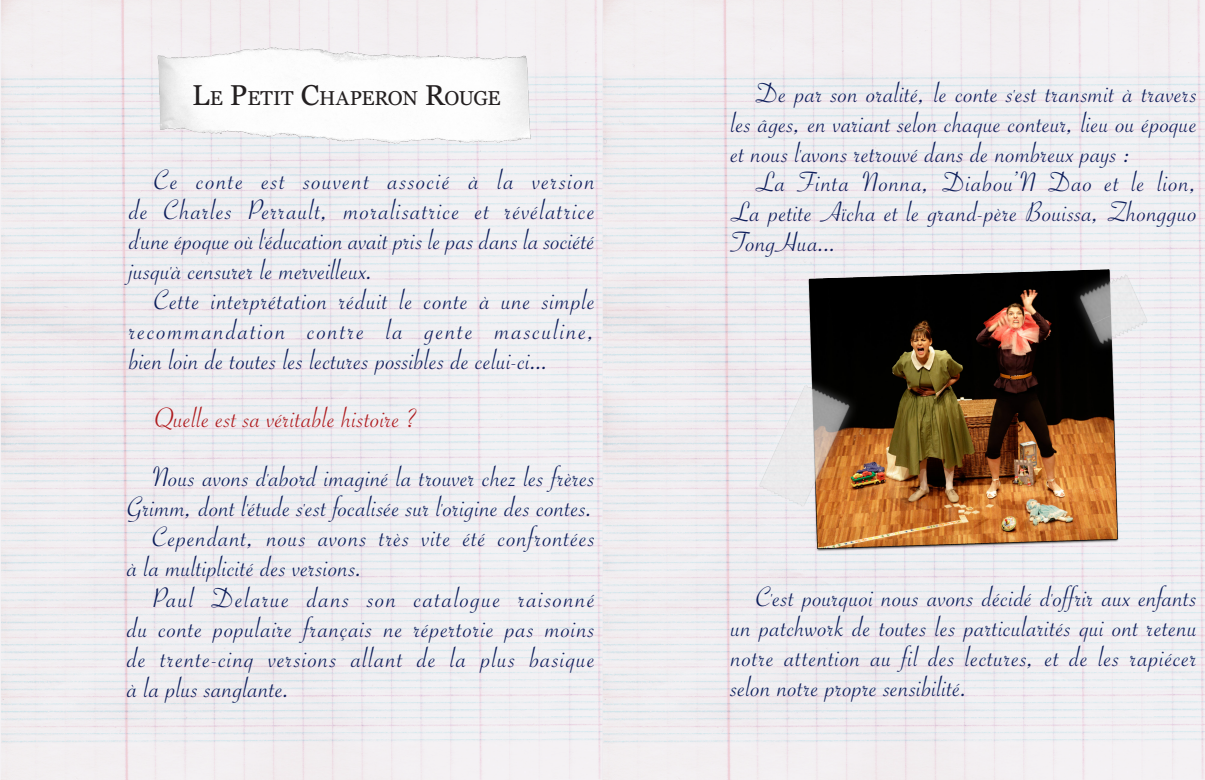
<style>
.page{position:relative;width:1205px;height:780px;background:#fff}
.page>*{position:absolute;margin:0;border:0;box-sizing:border-box;transform-origin:0 0}
.Bleu{font:30px/30px "Savoye Let Plain";letter-spacing:.015em;color:#0c1d5b;text-align:justify;scale:1.05 1}
.Bleu-2{font:30px "Savoye Let Plain";letter-spacing:.015em;color:#ae1a1e;scale:1.05 1}
.t1{font:20.12px "Georgia";letter-spacing:-.03em;color:#231f20}
.s1{font-size:28.75px}
</style>
<div class="page">
<img style="left:0;top:0;width:1205px;height:779px">
<img style="left:158px;top:40px;width:374px;height:109px">
<img style="left:755px;top:260px;width:406px;height:296px">
<p class="t1" style="left:192px;top:83px;width:308px"><span class="s1">L</span>E <span class="s1">P</span>ETIT <span class="s1">C</span>HAPERON <span class="s1">R</span>OUGE</p>
<p class="Bleu" style="left:129px;top:165px;width:445px;text-indent:25px">Ce conte est souvent associé à la version de Charles Perrault, moralisatrice et révélatrice d'une époque où l'éducation avait pris le pas dans la société jusqu'à censurer le merveilleux.</p>
<p class="Bleu" style="left:129px;top:285px;width:445px;text-indent:25px">Cette interprétation réduit le conte à une simple recommandation contre la gente masculine, bien loin de toutes les lectures possibles de celui-ci...</p>
<p class="Bleu-2" style="left:155px;top:398px;width:251px">Quelle est sa véritable histoire ?</p>
<p class="Bleu" style="left:128px;top:462px;width:447px;text-align:right">Nous avons d'abord imaginé la trouver chez les frères<br>Grimm, dont l'étude s'est focalisée sur l'origine des contes.</p>
<p class="Bleu" style="left:128px;top:522px;width:447px;text-indent:25px">Cependant, nous avons très vite été confrontées à la multiplicité des versions.</p>
<p class="Bleu" style="left:128px;top:582px;width:447px;text-indent:25px">Paul Delarue dans son catalogue raisonné du conte populaire français ne répertorie pas moins de trente-cinq versions allant de la plus basique à la plus sanglante.</p>
<p class="Bleu" style="left:731px;top:78px;width:445px;text-indent:25px">De par son oralité, le conte s'est transmit à travers les âges, en variant selon chaque conteur, lieu ou époque et nous l'avons retrouvé dans de nombreux pays :</p>
<p class="Bleu" style="left:731px;top:167px;width:445px;text-indent:25px">La Finta Nonna, Diabou’N Dao et le lion, La petite Aïcha et le grand-père Bouissa, Zhongguo TongHua...</p>
<p class="Bleu" style="left:731px;top:582px;width:445px;text-indent:25px">C'est pourquoi nous avons décidé d'offrir aux enfants un patchwork de toutes les particularités qui ont retenu notre attention au fil des lectures, et de les rapiécer selon notre propre sensibilité.</p>
</div>
